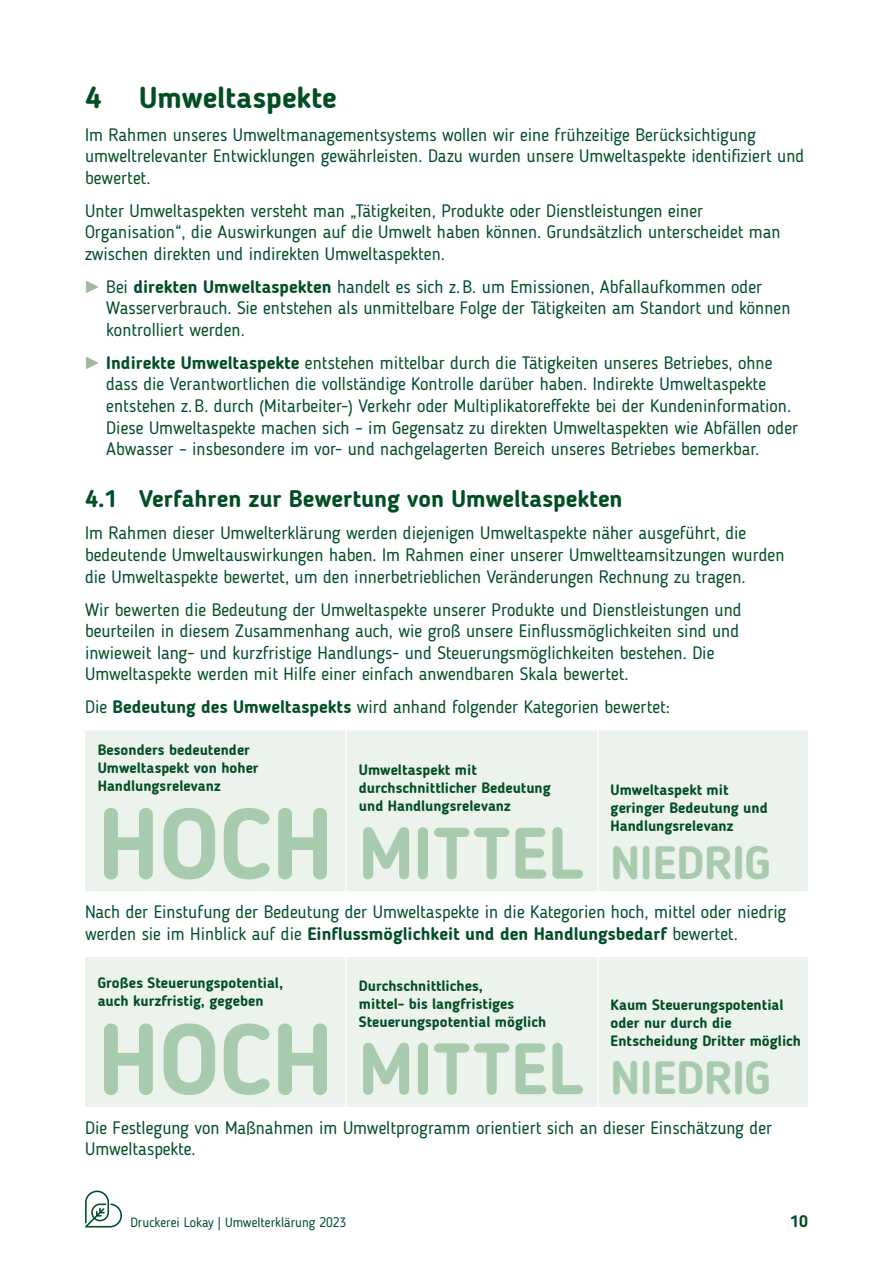
<style>
.page{position:relative;width:893px;height:1263px;background:#fff}
.page>*{position:absolute;margin:0;border:0;box-sizing:border-box;transform-origin:0 0}
.t1{font:700 46.5px "Blogger Sans";color:#a8cbad}
.t2{font:700 30px "Blogger Sans";color:#014e25}
.t3{font:700 24px "Blogger Sans";color:#014e25}
.t4{font:18px/21.6px "Blogger Sans";color:#014e25}
.t5{font:700 16.5px "Blogger Sans";color:#014e25}
.t6{font:700 15px/18px "Blogger Sans";color:#014e25}
.t7{font:13.5px "Blogger Sans";color:#014e25}
.s1{color:#a2b89f}
.s2{font-weight:700}
.s3{font-size:99px}
.s4{font-size:72px}
</style>
<div class="page">
<svg style="left:85px;top:1190px;width:37px;height:37px"></svg>
<div style="left:85px;top:730px;width:723px;height:161px;background:#ebf3ec"></div>
<hr style="left:345px;top:730px;width:2px;height:60px;background:#fff">
<hr style="left:597px;top:730px;width:2px;height:60px;background:#fff">
<hr style="left:597px;top:790px;width:2px;height:21px;background:#fff">
<hr style="left:345px;top:790px;width:2px;height:21px;background:#fff">
<svg style="left:345px;top:811px;width:2px;height:19px"></svg>
<svg style="left:597px;top:811px;width:2px;height:19px"></svg>
<hr style="left:345px;top:830px;width:2px;height:61px;background:#fff">
<hr style="left:597px;top:830px;width:2px;height:61px;background:#fff">
<div style="left:85px;top:957px;width:723px;height:150px;background:#ebf3ec"></div>
<hr style="left:345px;top:957px;width:2px;height:49px;background:#fff">
<hr style="left:597px;top:957px;width:2px;height:49px;background:#fff">
<hr style="left:597px;top:1006px;width:2px;height:21px;background:#fff">
<hr style="left:345px;top:1006px;width:2px;height:21px;background:#fff">
<svg style="left:345px;top:1027px;width:2px;height:19px"></svg>
<svg style="left:597px;top:1027px;width:2px;height:19px"></svg>
<hr style="left:345px;top:1046px;width:2px;height:61px;background:#fff">
<hr style="left:597px;top:1046px;width:2px;height:61px;background:#fff">
<h2 class="t2" style="left:85px;top:79px;width:18px">4</h2>
<h2 class="t2" style="left:139px;top:79px;width:199px">Umweltaspekte</h2>
<p class="t4" style="left:85px;top:124px;width:721px">Im Rahmen unseres Umweltmanagementsystems wollen wir eine frühzeitige Berücksichtigung umweltrelevanter Entwicklungen gewährleisten. Dazu wurden unsere Umweltaspekte identifiziert und bewertet.</p>
<p class="t4" style="left:85px;top:200px;width:697px">Unter Umweltaspekten versteht man „Tätigkeiten, Produkte oder Dienstleistungen einer<br>Organisation“, die Auswirkungen auf die Umwelt haben können. Grundsätzlich unterscheidet man zwischen direkten und indirekten Umweltaspekten.</p>
<p class="t4" style="left:106px;top:276px;width:686px;text-indent:-21px"><span class="s1">►</span> Bei <span class="s2">direkten Umweltaspekten</span> handelt es sich z. B. um Emissionen, Abfallaufkommen oder<br>Wasserverbrauch. Sie entstehen als unmittelbare Folge der Tätigkeiten am Standort und können kontrolliert werden.</p>
<p class="t4" style="left:106px;top:352px;width:693px;text-indent:-21px"><span class="s1">►</span> <span class="s2">Indirekte Umweltaspekte</span> entstehen mittelbar durch die Tätigkeiten unseres Betriebes, ohne dass die Verantwortlichen die vollständige Kontrolle darüber haben. Indirekte Umweltaspekte entstehen z.B. durch (Mitarbeiter-) Verkehr oder Multiplikatoreffekte bei der Kundeninformation.<br>Diese Umweltaspekte machen sich – im Gegensatz zu direkten Umweltaspekten wie Abfällen oder Abwasser – insbesondere im vor- und nachgelagerten Bereich unseres Betriebes bemerkbar.</p>
<h3 class="t3" style="left:85px;top:484px;width:539px">4.1 Verfahren zur Bewertung von Umweltaspekten</h3>
<p class="t4" style="left:85px;top:522px;width:701px">Im Rahmen dieser Umwelterklärung werden diejenigen Umweltaspekte näher ausgeführt, die bedeutende Umweltauswirkungen haben. Im Rahmen einer unserer Umweltteamsitzungen wurden die Umweltaspekte bewertet, um den innerbetrieblichen Veränderungen Rechnung zu tragen.</p>
<p class="t4" style="left:85px;top:598px;width:658px">Wir bewerten die Bedeutung der Umweltaspekte unserer Produkte und Dienstleistungen und beurteilen in diesem Zusammenhang auch, wie groß unsere Einflussmöglichkeiten sind und inwieweit lang- und kurzfristige Handlungs- und Steuerungsmöglichkeiten bestehen. Die Umweltaspekte werden mit Hilfe einer einfach anwendbaren Skala bewertet.</p>
<p class="t4" style="left:85px;top:696px;width:586px">Die <span class="s2">Bedeutung des Umweltaspekts</span> wird anhand folgender Kategorien bewertet:</p>
<p class="t6" style="left:98px;top:740px;width:162px">Besonders bedeutender<br>Umweltaspekt von hoher<br>Handlungsrelevanz</p>
<p class="t6" style="left:359px;top:761px;width:193px">Umweltaspekt mit durchschnittlicher Bedeutung und Handlungsrelevanz</p>
<p class="t6" style="left:611px;top:780px;width:159px">Umweltaspekt mit geringer Bedeutung und<br>Handlungsrelevanz</p>
<h1 class="t1" style="left:98px;top:834px;width:674px"><span class="s3">HOCH</span> <span class="s4">MITTEL</span> NIEDRIG</h1>
<p class="t4" style="left:85px;top:901px;width:703px">Nach der Einstufung der Bedeutung der Umweltaspekte in die Kategorien hoch, mittel oder niedrig werden sie im Hinblick auf die <span class="s2">Einflussmöglichkeit und den Handlungsbedarf</span> bewertet.</p>
<p class="t6" style="left:98px;top:974px;width:187px">Großes Steuerungspotential, auch kurzfristig, gegeben</p>
<p class="t6" style="left:359px;top:976px;width:189px">Durchschnittliches,<br>mittel- bis langfristiges<br>Steuerungspotential möglich</p>
<p class="t6" style="left:611px;top:996px;width:192px">Kaum Steuerungspotential oder nur durch die<br>Entscheidung Dritter möglich</p>
<h1 class="t1" style="left:98px;top:1050px;width:674px"><span class="s3">HOCH</span> <span class="s4">MITTEL</span> NIEDRIG</h1>
<p class="t4" style="left:85px;top:1117px;width:689px">Die Festlegung von Maßnahmen im Umweltprogramm orientiert sich an dieser Einschätzung der<br>Umweltaspekte.</p>
<p class="t7" style="left:131px;top:1214px;width:217px">Druckerei Lokay | Umwelterklärung 2023</p>
<p class="t5" style="left:790px;top:1211px;width:19px">10</p>
</div>
